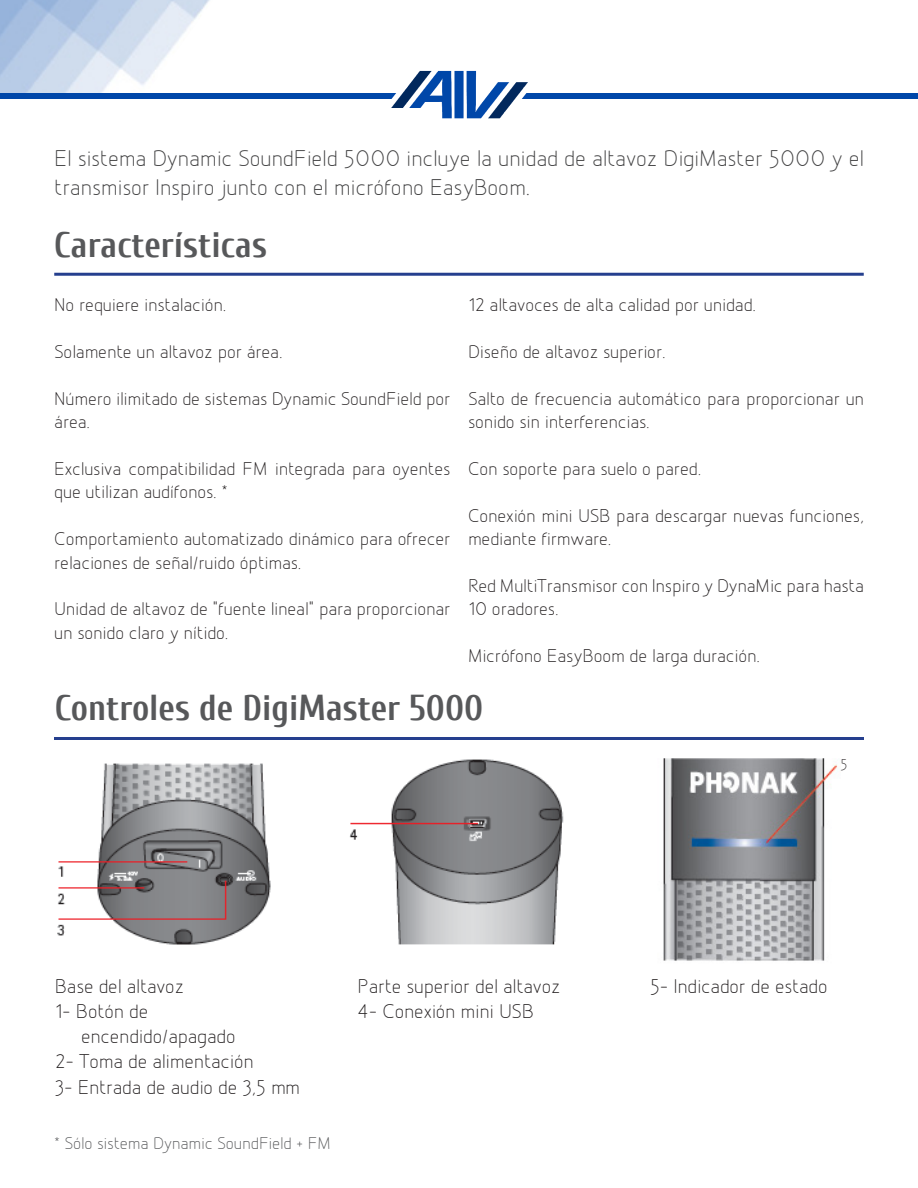
<style>
.page{position:relative;width:918px;height:1188px;background:#fff}
.page>*{position:absolute;margin:0;border:0;box-sizing:border-box;transform-origin:0 0}
.t1{font:700 36px "Cuprum";color:#57585a}
.texto{font:24px/28.8px "Designio";color:#3e3e3f}
.texto-2{font:21px "Designio";color:#231f20}
.texto-3{font:19.5px/23.4px "Designio";color:#231f20}
.t2{font:18px "Designio";color:#57585a}
.texto-4{font:15px "Designio";color:#231f20}
</style>
<div class="page">
<img style="left:391px;top:70px;width:137px;height:49px">
<div style="left:0;top:93px;width:396px;height:6px;background:#0047a9"></div>
<div style="left:522px;top:93px;width:396px;height:6px;background:#0047a9"></div>
<hr style="left:54px;top:273px;width:810px;height:3px;background:#253f8e">
<hr style="left:54px;top:737px;width:810px;height:3px;background:#253f8e">
<img style="left:57px;top:763px;width:214px;height:182px">
<img style="left:349px;top:759px;width:215px;height:186px">
<img style="left:663px;top:758px;width:175px;height:203px">
<p class="texto" style="left:54px;top:144px;width:811px">El sistema Dynamic SoundField 5000 incluye la unidad de altavoz DigiMaster 5000 y el transmisor Inspiro junto con el micrófono EasyBoom.</p>
<p class="t1" style="left:54px;top:225px;width:214px">Características</p>
<p class="texto-3" style="left:54px;top:294px;width:174px">No requiere instalación.</p>
<p class="texto-3" style="left:54px;top:340px;width:230px">Solamente un altavoz por área.</p>
<p class="texto-3" style="left:54px;top:387px;width:397px">Número ilimitado de sistemas Dynamic SoundField por área.</p>
<p class="texto-3" style="left:54px;top:457px;width:398px">Exclusiva compatibilidad FM integrada para oyentes que utilizan audífonos. *</p>
<p class="texto-3" style="left:54px;top:528px;width:398px">Comportamiento automatizado dinámico para ofrecer relaciones de señal/ruido óptimas.</p>
<p class="texto-3" style="left:54px;top:598px;width:397px">Unidad de altavoz de “fuente lineal” para proporcionar un sonido claro y nítido.</p>
<p class="texto-3" style="left:468px;top:294px;width:290px">12 altavoces de alta calidad por unidad.</p>
<p class="texto-3" style="left:468px;top:340px;width:199px">Diseño de altavoz superior.</p>
<p class="texto-3" style="left:468px;top:387px;width:398px">Salto de frecuencia automático para proporcionar un sonido sin interferencias.</p>
<p class="texto-3" style="left:468px;top:457px;width:235px">Con soporte para suelo o pared.</p>
<p class="texto-3" style="left:468px;top:504px;width:397px">Conexión mini USB para descargar nuevas funciones, mediante firmware.</p>
<p class="texto-3" style="left:468px;top:574px;width:397px">Red MultiTransmisor con Inspiro y DynaMic para hasta<br>10 oradores.</p>
<p class="texto-3" style="left:468px;top:645px;width:293px">Micrófono EasyBoom de larga duración.</p>
<p class="t1" style="left:55px;top:688px;width:430px">Controles de DigiMaster 5000</p>
<p class="texto-2" style="left:55px;top:975px;width:131px">Base del altavoz</p>
<p class="texto-2" style="left:55px;top:1000px;width:95px">1- Botón de</p>
<p class="texto-2" style="left:81px;top:1025px;width:156px">encendido/apagado</p>
<p class="texto-2" style="left:55px;top:1051px;width:200px">2- Toma de alimentación</p>
<p class="texto-2" style="left:55px;top:1076px;width:247px">3- Entrada de audio de 3,5 mm</p>
<p class="t2" style="left:54px;top:1134px;width:278px">* Sólo sistema Dynamic SoundField + FM</p>
<p class="texto-2" style="left:358px;top:975px;width:204px">Parte superior del altavoz</p>
<p class="texto-2" style="left:358px;top:1000px;width:178px">4- Conexión mini USB</p>
<p class="texto-4" style="left:840px;top:757px;width:8px">5</p>
<p class="texto-2" style="left:650px;top:975px;width:179px">5- Indicador de estado</p>
</div>
